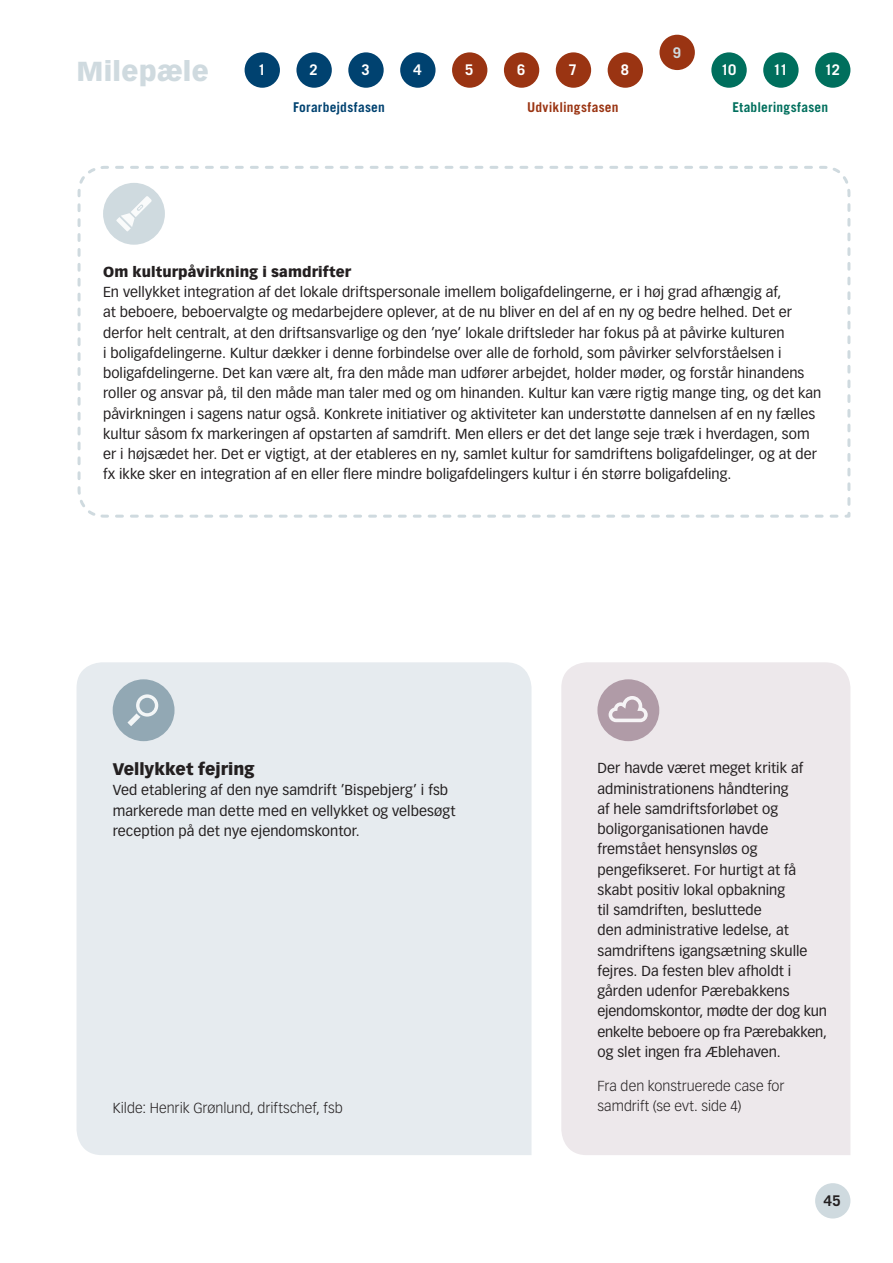
<style>
.page{position:relative;width:893px;height:1263px;background:#fff}
.page>*{position:absolute;margin:0;border:0;box-sizing:border-box;transform-origin:0 0}
.t1{font:900 27px "Vectora LT Std";letter-spacing:.01em;color:#cfdadf}
.t2{font:900 16.5px "Vectora LT Std";color:#231f20}
.t3{font:700 14.7px "Trade Gothic LT Std";color:#fff}
.t4{font:700 14.7px "Trade Gothic LT Std";color:#231f20}
.t5{font:700 14.7px "Trade Gothic LT Std";color:#cfdadf}
.t6{font:14.25px/20.2px "Vectora LT Std";letter-spacing:.005em;color:#231f20}
.t7{font:300 14.25px/20.2px "Vectora LT Std";letter-spacing:.005em;color:#231f20}
.t8{font:900 14.25px "Vectora LT Std";letter-spacing:.01em;color:#231f20}
.t9{font:700 13.5px "Trade Gothic LT Std";letter-spacing:.015em;color:#006f5d}
.t10{font:700 13.5px "Trade Gothic LT Std";letter-spacing:.015em;color:#004270}
.t11{font:700 13.5px "Trade Gothic LT Std";letter-spacing:.02em;color:#9a3412}
</style>
<div class="page">
<div style="left:77px;top:662px;width:454px;height:493px;background:#e6ebef"></div>
<div style="left:113px;top:679px;width:62px;height:62px;background:#92a8b4;border-radius:50%"></div>
<svg style="left:128px;top:694px;width:30px;height:32px"></svg>
<div style="left:561px;top:662px;width:289px;height:493px;background:#ede8eb"></div>
<div style="left:597px;top:679px;width:62px;height:62px;background:#b09ba7;border-radius:50%"></div>
<svg style="left:609px;top:696px;width:39px;height:26px"></svg>
<div style="left:659px;top:35px;width:36px;height:35px;background:#9a3412;border-radius:50%"></div>
<div style="left:245px;top:52px;width:35px;height:36px;background:#004270;border-radius:50%"></div>
<div style="left:296px;top:52px;width:36px;height:36px;background:#004270;border-radius:50%"></div>
<div style="left:348px;top:52px;width:36px;height:36px;background:#004270;border-radius:50%"></div>
<div style="left:400px;top:52px;width:36px;height:36px;background:#004270;border-radius:50%"></div>
<div style="left:452px;top:52px;width:35px;height:36px;background:#9a3412;border-radius:50%"></div>
<div style="left:504px;top:52px;width:35px;height:36px;background:#9a3412;border-radius:50%"></div>
<div style="left:556px;top:52px;width:35px;height:36px;background:#9a3412;border-radius:50%"></div>
<div style="left:608px;top:52px;width:35px;height:36px;background:#9a3412;border-radius:50%"></div>
<div style="left:711px;top:52px;width:36px;height:36px;background:#006f5d;border-radius:50%"></div>
<div style="left:763px;top:52px;width:36px;height:36px;background:#006f5d;border-radius:50%"></div>
<div style="left:815px;top:52px;width:35px;height:36px;background:#006f5d;border-radius:50%"></div>
<svg style="left:77px;top:166px;width:774px;height:352px"></svg>
<div style="left:103px;top:183px;width:62px;height:62px;background:#cfdadf;border-radius:50%"></div>
<svg style="left:116px;top:196px;width:36px;height:35px"></svg>
<div style="left:815px;top:1183px;width:35px;height:35px;background:#cfdadf;border-radius:50%"></div>
<p class="t5" style="left:673px;top:43px;width:10px">9</p>
<h1 class="t1" style="left:77px;top:54px;width:134px">Milepæle</h1>
<p class="t3" style="left:258px;top:61px;width:10px">1</p>
<p class="t3" style="left:310px;top:61px;width:10px">2</p>
<p class="t3" style="left:361px;top:61px;width:10px">3</p>
<p class="t3" style="left:413px;top:61px;width:10px">4</p>
<p class="t3" style="left:465px;top:61px;width:10px">5</p>
<p class="t3" style="left:517px;top:61px;width:10px">6</p>
<p class="t3" style="left:569px;top:61px;width:10px">7</p>
<p class="t3" style="left:621px;top:61px;width:10px">8</p>
<p class="t3" style="left:721px;top:61px;width:17px">10</p>
<p class="t3" style="left:773px;top:61px;width:16px">11</p>
<p class="t3" style="left:825px;top:61px;width:17px">12</p>
<p class="t10" style="left:293px;top:99px;width:93px">Forarbejdsfasen</p>
<p class="t11" style="left:527px;top:99px;width:93px">Udviklingsfasen</p>
<p class="t9" style="left:732px;top:99px;width:97px">Etableringsfasen</p>
<p class="t8" style="left:103px;top:263px;width:250px">Om kulturpåvirkning i samdrifter</p>
<p class="t6" style="left:103px;top:282px;width:720px">En vellykket integration af det lokale driftspersonale imellem boligafdelingerne, er i høj grad afhængig af,<br>at beboere, beboervalgte og medarbejdere oplever, at de nu bliver en del af en ny og bedre helhed. Det er derfor helt centralt, at den driftsansvarlige og den ’nye’ lokale driftsleder har fokus på at påvirke kulturen<br>i boligafdelingerne. Kultur dækker i denne forbindelse over alle de forhold, som påvirker selvforståelsen i boligafdelingerne. Det kan være alt, fra den måde man udfører arbejdet, holder møder, og forstår hinandens roller og ansvar på, til den måde man taler med og om hinanden. Kultur kan være rigtig mange ting, og det kan påvirkningen i sagens natur også. Konkrete initiativer og aktiviteter kan understøtte dannelsen af en ny fælles kultur såsom fx markeringen af opstarten af samdrift. Men ellers er det det lange seje træk i hverdagen, som er i højsædet her. Det er vigtigt, at der etableres en ny, samlet kultur for samdriftens boligafdelinger, og at der fx ikke sker en integration af en eller flere mindre boligafdelingers kultur i én større boligafdeling.</p>
<p class="t2" style="left:113px;top:759px;width:143px">Vellykket fejring</p>
<p class="t6" style="left:113px;top:780px;width:344px">Ved etablering af den nye samdrift ’Bispebjerg’ i fsb markerede man dette med en vellykket og velbesøgt reception på det nye ejendomskontor.</p>
<p class="t7" style="left:113px;top:1097px;width:231px">Kilde: Henrik Grønlund, driftschef, fsb</p>
<p class="t6" style="left:597px;top:758px;width:231px">Der havde været meget kritik af administrationens håndtering<br>af hele samdriftsforløbet og boligorganisationen havde fremstået hensynsløs og pengefikseret. For hurtigt at få skabt positiv lokal opbakning<br>til samdriften, besluttede<br>den administrative ledelse, at samdriftens igangsætning skulle fejres. Da festen blev afholdt i gården udenfor Pærebakkens ejendomskontor, mødte der dog kun enkelte beboere op fra Pærebakken, og slet ingen fra Æblehaven.</p>
<p class="t7" style="left:597px;top:1075px;width:189px">Fra den konstruerede case for samdrift (se evt. side 4)</p>
<p class="t4" style="left:824px;top:1192px;width:18px">45</p>
</div>
